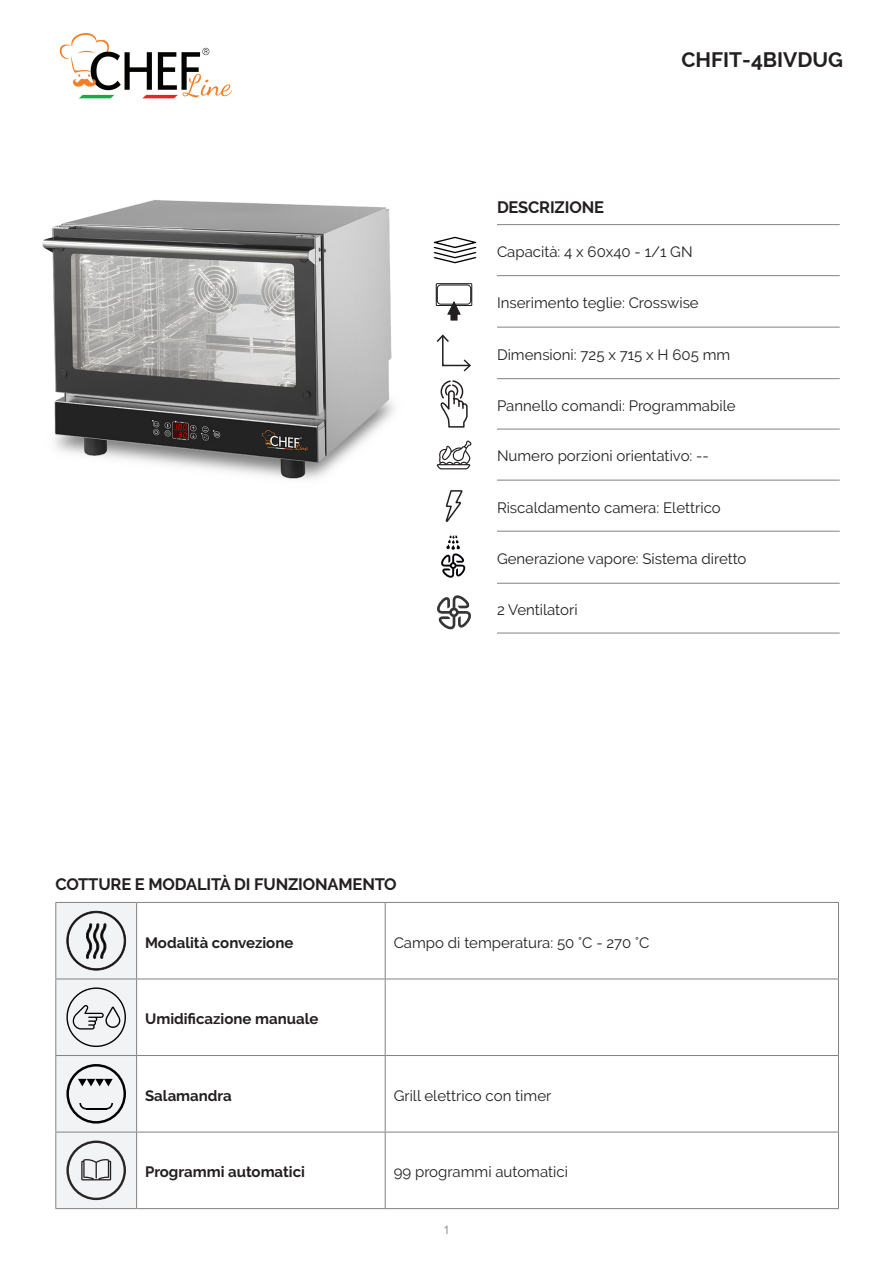
<style>
.page{position:relative;width:893px;height:1263px;background:#fff}
.page>*{position:absolute;margin:0;border:0;box-sizing:border-box;transform-origin:0 0}
.t1{font:700 21px "Raleway";color:#231f20}
.t2{font:700 16.5px "Raleway";letter-spacing:-.01em;color:#231f20}
.t3{font:15px "Raleway";color:#231f20}
.t4{font:700 15px "Raleway";color:#231f20}
.t5{font:12px "Arial";color:#939598}
</style>
<div class="page">
<svg style="left:436px;top:334px;width:35px;height:38px"></svg>
<svg style="left:440px;top:380px;width:28px;height:48px"></svg>
<svg style="left:437px;top:440px;width:35px;height:29px"></svg>
<svg style="left:445px;top:490px;width:18px;height:32px"></svg>
<svg style="left:436px;top:283px;width:36px;height:38px"></svg>
<svg style="left:441px;top:535px;width:24px;height:43px"></svg>
<svg style="left:434px;top:237px;width:42px;height:26px"></svg>
<hr style="left:55px;top:902px;width:82px;height:1px;background:#808285">
<hr style="left:55px;top:903px;width:1px;height:75px;background:#808285">
<hr style="left:137px;top:902px;width:248px;height:1px;background:#808285">
<hr style="left:385px;top:902px;width:454px;height:1px;background:#808285">
<hr style="left:385px;top:903px;width:1px;height:75px;background:#808285">
<hr style="left:838px;top:903px;width:1px;height:75px;background:#808285">
<hr style="left:55px;top:978px;width:82px;height:1px;background:#808285">
<hr style="left:55px;top:979px;width:1px;height:76px;background:#808285">
<hr style="left:137px;top:978px;width:248px;height:1px;background:#808285">
<hr style="left:385px;top:978px;width:454px;height:1px;background:#808285">
<hr style="left:385px;top:979px;width:1px;height:76px;background:#808285">
<hr style="left:838px;top:979px;width:1px;height:76px;background:#808285">
<hr style="left:55px;top:1055px;width:82px;height:1px;background:#808285">
<hr style="left:55px;top:1056px;width:1px;height:76px;background:#808285">
<hr style="left:137px;top:1055px;width:248px;height:1px;background:#808285">
<hr style="left:385px;top:1055px;width:454px;height:1px;background:#808285">
<hr style="left:385px;top:1056px;width:1px;height:76px;background:#808285">
<hr style="left:838px;top:1056px;width:1px;height:76px;background:#808285">
<hr style="left:55px;top:1132px;width:1px;height:76px;background:#808285">
<hr style="left:137px;top:1132px;width:248px;height:1px;background:#808285">
<hr style="left:385px;top:1132px;width:454px;height:1px;background:#808285">
<hr style="left:385px;top:1132px;width:1px;height:76px;background:#808285">
<hr style="left:838px;top:1132px;width:1px;height:76px;background:#808285">
<hr style="left:55px;top:1208px;width:82px;height:1px;background:#808285">
<hr style="left:137px;top:1208px;width:248px;height:1px;background:#808285">
<hr style="left:385px;top:1208px;width:454px;height:1px;background:#808285">
<svg style="left:56px;top:902px;width:81px;height:306px"></svg>
<svg style="left:437px;top:595px;width:34px;height:35px"></svg>
<hr style="left:497px;top:275px;width:343px;height:1px;background:#808285">
<hr style="left:497px;top:327px;width:343px;height:1px;background:#808285">
<hr style="left:497px;top:378px;width:343px;height:1px;background:#808285">
<hr style="left:497px;top:429px;width:343px;height:1px;background:#808285">
<hr style="left:497px;top:480px;width:343px;height:1px;background:#808285">
<hr style="left:497px;top:633px;width:343px;height:1px;background:#808285">
<hr style="left:497px;top:583px;width:343px;height:1px;background:#808285">
<hr style="left:497px;top:531px;width:343px;height:1px;background:#808285">
<hr style="left:497px;top:224px;width:343px;height:1px;background:#808285">
<img style="left:59px;top:33px;width:173px;height:66px">
<img style="left:42px;top:200px;width:352px;height:279px">
<h1 class="t1" style="left:681px;top:48px;width:163px">CHFIT-4BIVDUG</h1>
<p class="t2" style="left:497px;top:198px;width:109px">DESCRIZIONE</p>
<p class="t3" style="left:497px;top:243px;width:197px">Capacità: 4 x 60x40 - 1/1 GN</p>
<p class="t3" style="left:497px;top:294px;width:203px">Inserimento teglie: Crosswise</p>
<p class="t3" style="left:497px;top:346px;width:235px">Dimensioni: 725 x 715 x H 605 mm</p>
<p class="t3" style="left:497px;top:397px;width:240px">Pannello comandi: Programmabile</p>
<p class="t3" style="left:497px;top:447px;width:213px">Numero porzioni orientativo: --</p>
<p class="t3" style="left:497px;top:499px;width:225px">Riscaldamento camera: Elettrico</p>
<p class="t3" style="left:497px;top:550px;width:251px">Generazione vapore: Sistema diretto</p>
<p class="t3" style="left:497px;top:601px;width:82px">2 Ventilatori</p>
<p class="t2" style="left:55px;top:875px;width:343px">COTTURE E MODALITÀ DI FUNZIONAMENTO</p>
<p class="t4" style="left:145px;top:934px;width:150px">Modalità convezione</p>
<p class="t3" style="left:394px;top:934px;width:257px">Campo di temperatura: 50 °C - 270 °C</p>
<p class="t4" style="left:145px;top:1010px;width:175px">Umidificazione manuale</p>
<p class="t4" style="left:145px;top:1087px;width:88px">Salamandra</p>
<p class="t3" style="left:394px;top:1087px;width:159px">Grill elettrico con timer</p>
<p class="t4" style="left:145px;top:1163px;width:161px">Programmi automatici</p>
<p class="t3" style="left:394px;top:1163px;width:176px">99 programmi automatici</p>
<p class="t5" style="left:443px;top:1221px;width:8px">1</p>
</div>
